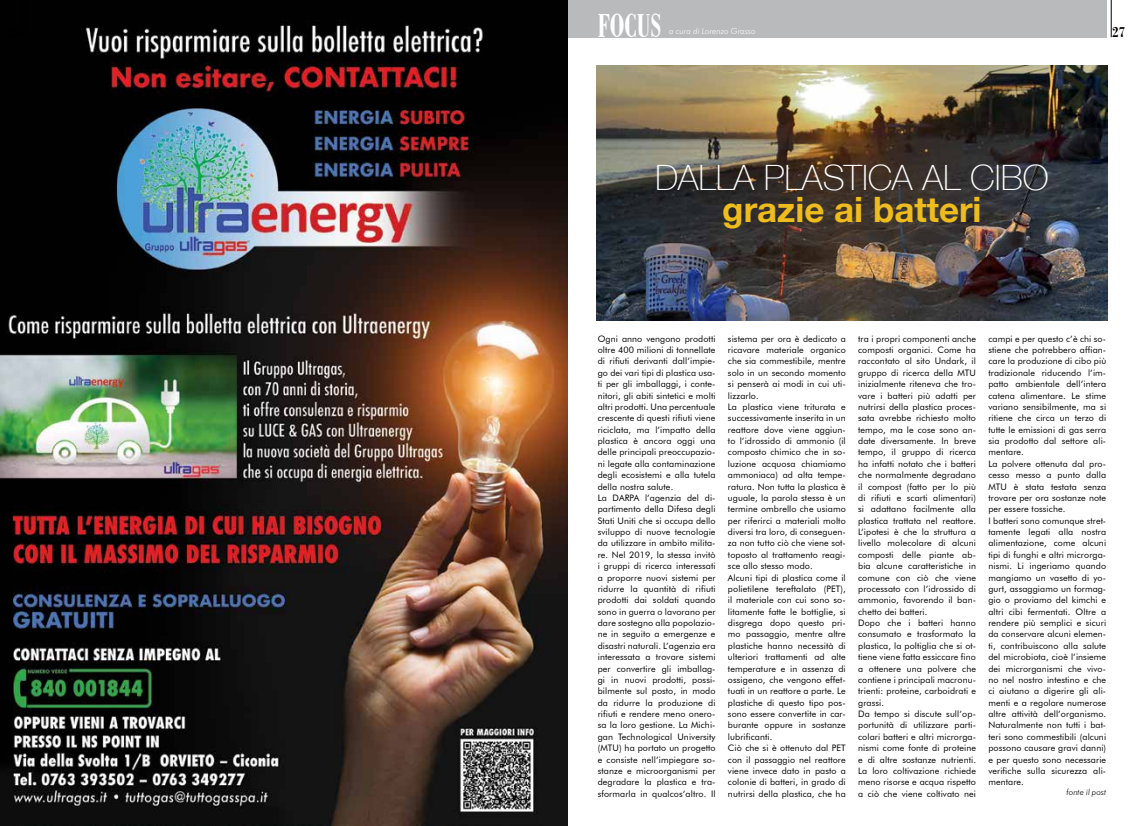
<style>
.page{position:relative;width:1136px;height:826px;background:#fff}
.page>*{position:absolute;margin:0;border:0;box-sizing:border-box;transform-origin:0 0}
.t1{font:700 condensed 35px "Bodoni BT";color:#fff;scale:.77 1}
.t2{font:100 34.91px "Helvetica Neue";color:#fff}
.t3{font:700 34.91px "Helvetica Neue";color:#eebc1c}
.t4{font:700 condensed 15.75px "Bodoni BT";color:#000}
.t5{font:8.92px/11.4px "Futura BT";letter-spacing:.01em;color:#000}
.t6{font:italic 300 8.31px "Futura BT";color:#fff}
.t7{font:italic 300 8.31px "Futura BT";color:#000}
</style>
<div class="page">
<hr style="left:1111px;top:0;width:1px;height:37px;background:#000">
<img style="left:597px;top:65px;width:510px;height:255px">
<div style="left:568px;top:0;width:538px;height:37px;background:#b9babb"></div>
<img style="left:0;top:0;width:568px;height:826px">
<h1 class="t1" style="left:598px;top:5px;width:84px">FOCUS</h1>
<p class="t6" style="left:669px;top:26px;width:88px">a cura di Lorenzo Grasso</p>
<h2 class="t2" style="left:655px;top:151px;width:395px">DALLA PLASTICA AL CIBO</h2>
<h2 class="t3" style="left:722px;top:182px;width:261px">grazie ai batteri</h2>
<h3 class="t4" style="left:1112px;top:23px;width:14px">27</h3>
<p class="t5" style="left:598px;top:333px;width:119px">Ogni anno vengono prodotti oltre 400 milioni di tonnellate di rifiuti derivanti dall’impie&shy;go dei vari tipi di plastica usa&shy;ti per gli imballaggi, i conte&shy;nitori, gli abiti sintetici e molti altri prodotti. Una percentuale crescente di questi rifiuti viene riciclata, ma l’impatto della plastica è ancora oggi una delle principali preoccupazio&shy;ni legate alla contaminazione degli ecosistemi e alla tutela della nostra salute.<br>La DARPA l’agenzia del di&shy;partimento della Difesa degli<br>Stati Uniti che si occupa dello sviluppo di nuove tecnologie da utilizzare in ambito milita&shy;re. Nel 2019, la stessa invitò i gruppi di ricerca interessati a proporre nuovi sistemi per ridurre la quantità di rifiuti prodotti dai soldati quando sono in guerra o lavorano per dare sostegno alla popolazio&shy;ne in seguito a emergenze e disastri naturali. L’agenzia era interessata a trovare sistemi per convertire gli imballag&shy;gi in nuovi prodotti, possi&shy;bilmente sul posto, in modo da ridurre la produzione di rifiuti e rendere meno onero&shy;sa la loro gestione. La Michi&shy;gan Technological University (MTU) ha portato un progetto e consiste nell’impiegare so&shy;stanze e microorganismi per degradare la plastica e tra&shy;sformarla in qualcos’altro. Il</p>
<p class="t5" style="left:728px;top:333px;width:119px">sistema per ora è dedicato a ricavare materiale organico che sia commestibile, mentre solo in un secondo momento si penserà ai modi in cui uti&shy;lizzarlo.<br>La plastica viene triturata e successivamente inserita in un reattore dove viene aggiun&shy;to l’idrossido di ammonio (il composto chimico che in so&shy;luzione acquosa chiamiamo ammoniaca) ad alta tempe&shy;ratura. Non tutta la plastica è uguale, la parola stessa è un termine ombrello che usiamo per riferirci a materiali molto diversi tra loro, di conseguen&shy;za non tutto ciò che viene sot&shy;toposto al trattamento reagi&shy;sce allo stesso modo.<br>Alcuni tipi di plastica come il polietilene tereftalato (PET), il materiale con cui sono so&shy;litamente fatte le bottiglie, si disgrega dopo questo pri&shy;mo passaggio, mentre altre plastiche hanno necessità di ulteriori trattamenti ad alte temperature e in assenza di ossigeno, che vengono effet&shy;tuati in un reattore a parte. Le plastiche di questo tipo pos&shy;sono essere convertite in car&shy;burante oppure in sostanze lubrificanti.<br>Ciò che si è ottenuto dal PET con il passaggio nel reattore viene invece dato in pasto a colonie di batteri, in grado di nutrirsi della plastica, che ha</p>
<p class="t5" style="left:858px;top:333px;width:119px">tra i propri componenti anche composti organici. Come ha raccontato al sito Undark, il gruppo di ricerca della MTU inizialmente riteneva che tro&shy;vare i batteri più adatti per nutrirsi della plastica proces&shy;sata avrebbe richiesto molto tempo, ma le cose sono an&shy;date diversamente. In breve tempo, il gruppo di ricerca ha infatti notato che i batteri che normalmente degradano il compost (fatto per lo più di rifiuti e scarti alimentari) si adattano facilmente alla plastica trattata nel reattore.<br>L’ipotesi è che la struttura a livello molecolare di alcuni composti delle piante ab&shy;bia alcune caratteristiche in comune con ciò che viene processato con l’idrossido di ammonio, favorendo il ban&shy;chetto dei batteri.<br>Dopo che i batteri hanno consumato e trasformato la plastica, la poltiglia che si ot&shy;tiene viene fatta essiccare fino a ottenere una polvere che contiene i principali macronu&shy;trienti: proteine, carboidrati e grassi.<br>Da tempo si discute sull’op&shy;portunità di utilizzare parti&shy;colari batteri e altri microrga&shy;nismi come fonte di proteine e di altre sostanze nutrienti.<br>La loro coltivazione richiede meno risorse e acqua rispetto a ciò che viene coltivato nei</p>
<p class="t5" style="left:988px;top:333px;width:119px">campi e per questo c’è chi so&shy;stiene che potrebbero affian&shy;care la produzione di cibo più tradizionale riducendo l’im&shy;patto ambientale dell’intera catena alimentare. Le stime variano sensibilmente, ma si ritiene che circa un terzo di tutte le emissioni di gas serra sia prodotto dal settore ali&shy;mentare.<br>La polvere ottenuta dal pro&shy;cesso messo a punto dalla<br>MTU è stata testata senza trovare per ora sostanze note per essere tossiche.<br>I batteri sono comunque stret&shy;tamente legati alla nostra alimentazione, come alcuni tipi di funghi e altri microrga&shy;nismi. Li ingeriamo quando mangiamo un vasetto di yo&shy;gurt, assaggiamo un formag&shy;gio o proviamo del kimchi e altri cibi fermentati. Oltre a rendere più semplici e sicuri da conservare alcuni elemen&shy;ti, contribuiscono alla salute del microbiota, cioè l’insieme dei microrganismi che vivo&shy;no nel nostro intestino e che ci aiutano a digerire gli ali&shy;menti e a regolare numerose altre attività dell’organismo.<br>Naturalmente non tutti i bat&shy;teri sono commestibili (alcuni possono causare gravi danni) e per questo sono necessarie verifiche sulla sicurezza ali&shy;mentare.</p>
<p class="t7" style="left:1067px;top:787px;width:41px">fonte il post</p>
</div>
